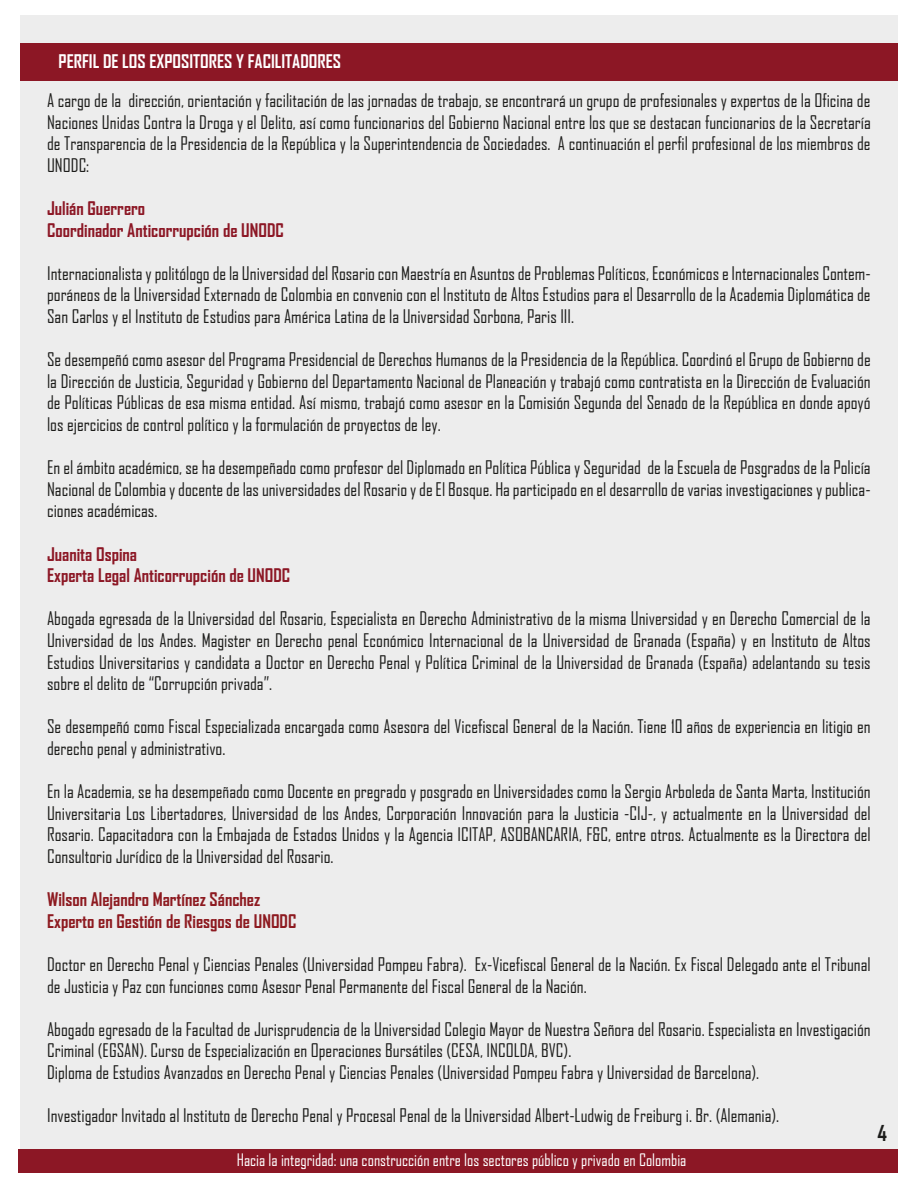
<style>
.page{position:relative;width:918px;height:1188px;background:#fff}
.page>*{position:absolute;margin:0;border:0;box-sizing:border-box;transform-origin:0 0}
.t1{font:700 21px "Agency FB";color:#1d1d1b}
.t2{font:18px/21.6px "Agency FB";color:#1d1d1b;text-align:justify}
.t3{font:700 18px/21.6px "Agency FB";color:#8c1725}
.t4{font:700 18px/21.6px "Agency FB";color:#8d1a20}
.t5{font:700 18px "Agency FB";color:#fff}
.t6{font:16.5px "Agency FB";color:#fff}
</style>
<div class="page">
<div style="left:20px;top:16px;width:878px;height:1144px;background:#ededed"></div>
<div style="left:20px;top:43px;width:878px;height:38px;background:#8c1725"></div>
<div style="left:18px;top:1149px;width:880px;height:23px;background:#8c1725"></div>
<p class="t5" style="left:59px;top:50px;width:284px">PERFIL DE LOS EXPOSITORES Y FACILITADORES</p>
<p class="t2" style="left:47px;top:89px;width:825px">A cargo de la dirección, orientación y facilitación de las jornadas de trabajo, se encontrará un grupo de profesionales y expertos de la Oficina de Naciones Unidas Contra la Droga y el Delito, así como funcionarios del Gobierno Nacional entre los que se destacan funcionarios de la Secretaría de Transparencia de la Presidencia de la República y la Superintendencia de Sociedades. A continuación el perfil profesional de los miembros de UNODC:</p>
<p class="t3" style="left:47px;top:197px;width:238px">Julián Guerrero<br>Coordinador Anticorrupción de UNODC</p>
<p class="t2" style="left:47px;top:262px;width:825px">Internacionalista y politólogo de la Universidad del Rosario con Maestría en Asuntos de Problemas Políticos, Económicos e Internacionales Contem&shy;poráneos de la Universidad Externado de Colombia en convenio con el Instituto de Altos Estudios para el Desarrollo de la Academia Diplomática de San Carlos y el Instituto de Estudios para América Latina de la Universidad Sorbona, Paris III.</p>
<p class="t2" style="left:47px;top:348px;width:825px">Se desempeñó como asesor del Programa Presidencial de Derechos Humanos de la Presidencia de la República. Coordinó el Grupo de Gobierno de la Dirección de Justicia, Seguridad y Gobierno del Departamento Nacional de Planeación y trabajó como contratista en la Dirección de Evaluación de Políticas Públicas de esa misma entidad. Así mismo, trabajó como asesor en la Comisión Segunda del Senado de la República en donde apoyó los ejercicios de control político y la formulación de proyectos de ley.</p>
<p class="t2" style="left:47px;top:456px;width:825px">En el ámbito académico, se ha desempeñado como profesor del Diplomado en Política Pública y Seguridad de la Escuela de Posgrados de la Policía Nacional de Colombia y docente de las universidades del Rosario y de El Bosque. Ha participado en el desarrollo de varias investigaciones y publica&shy;ciones académicas.</p>
<p class="t3" style="left:47px;top:543px;width:245px">Juanita Ospina<br>Experta Legal Anticorrupción de UNODC</p>
<p class="t2" style="left:47px;top:607px;width:825px">Abogada egresada de la Universidad del Rosario, Especialista en Derecho Administrativo de la misma Universidad y en Derecho Comercial de la Universidad de los Andes. Magister en Derecho penal Económico Internacional de la Universidad de Granada (España) y en Instituto de Altos Estudios Universitarios y candidata a Doctor en Derecho Penal y Política Criminal de la Universidad de Granada (España) adelantando su tesis sobre el delito de “Corrupción privada”.</p>
<p class="t2" style="left:47px;top:715px;width:825px">Se desempeñó como Fiscal Especializada encargada como Asesora del Vicefiscal General de la Nación. Tiene 10 años de experiencia en litigio en derecho penal y administrativo.</p>
<p class="t2" style="left:47px;top:780px;width:825px">En la Academia, se ha desempeñado como Docente en pregrado y posgrado en Universidades como la Sergio Arboleda de Santa Marta, Institución Universitaria Los Libertadores, Universidad de los Andes, Corporación Innovación para la Justicia -CIJ-, y actualmente en la Universidad del Rosario. Capacitadora con la Embajada de Estados Unidos y la Agencia ICITAP, ASOBANCARIA, F&amp;C, entre otros. Actualmente es la Directora del Consultorio Jurídico de la Universidad del Rosario.</p>
<p class="t4" style="left:47px;top:888px;width:251px">Wilson Alejandro Martínez Sánchez<br>Experto en Gestión de Riesgos de UNODC</p>
<p class="t2" style="left:47px;top:953px;width:825px">Doctor en Derecho Penal y Ciencias Penales (Universidad Pompeu Fabra). Ex-Vicefiscal General de la Nación. Ex Fiscal Delegado ante el Tribunal de Justicia y Paz con funciones como Asesor Penal Permanente del Fiscal General de la Nación.</p>
<p class="t2" style="left:47px;top:1018px;width:825px;text-align:left">Abogado egresado de la Facultad de Jurisprudencia de la Universidad Colegio Mayor de Nuestra Señora del Rosario. Especialista en Investigación<br>Criminal (EGSAN). Curso de Especialización en Operaciones Bursátiles (CESA, INCOLDA, BVC).<br>Diploma de Estudios Avanzados en Derecho Penal y Ciencias Penales (Universidad Pompeu Fabra y Universidad de Barcelona).</p>
<p class="t2" style="left:47px;top:1104px;width:734px">Investigador Invitado al Instituto de Derecho Penal y Procesal Penal de la Universidad Albert-Ludwig de Freiburg i. Br. (Alemania).</p>
<p class="t1" style="left:877px;top:1120px;width:11px">4</p>
<p class="t6" style="left:237px;top:1150px;width:451px">Hacia la integridad: una construcción entre los sectores público y privado en Colombia</p>
</div>
